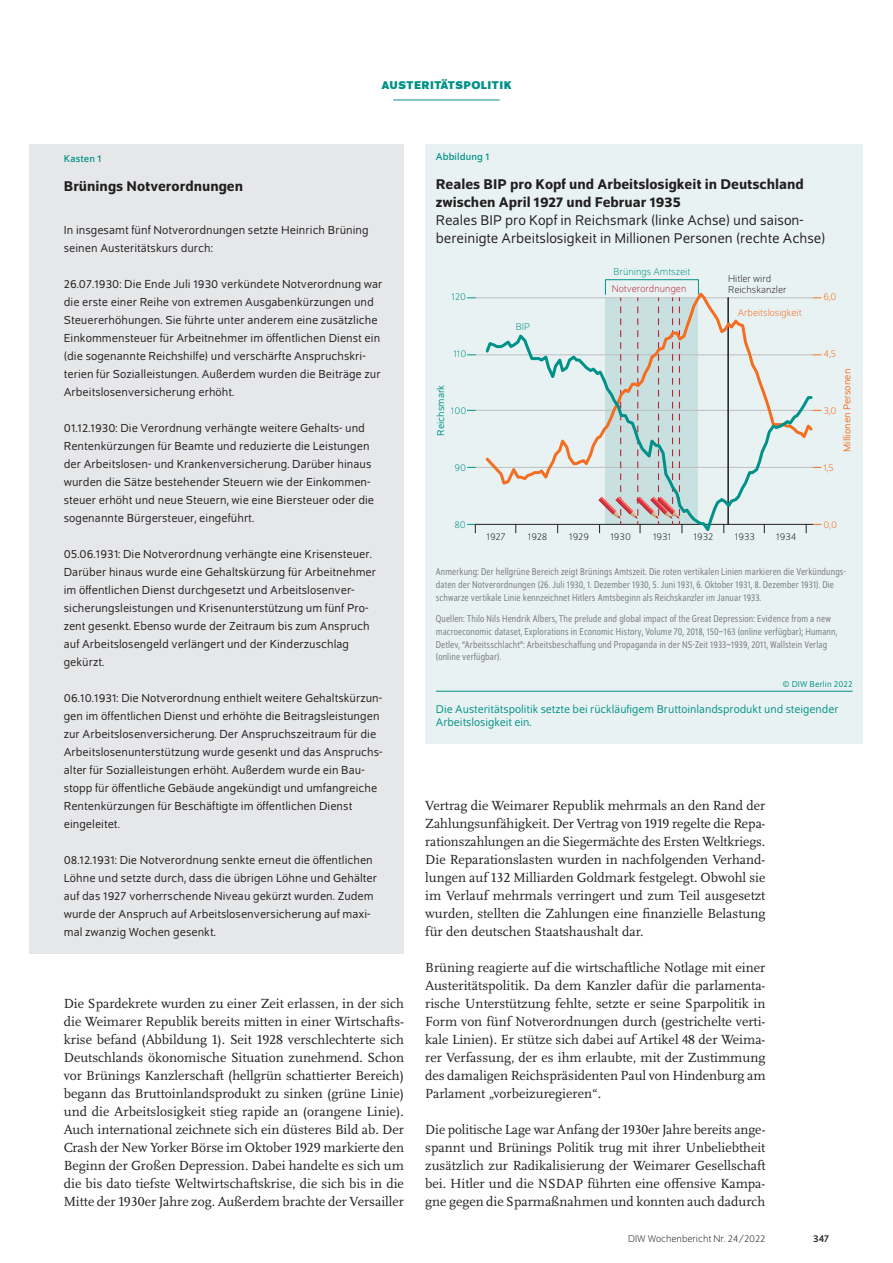
<style>
.page{position:relative;width:893px;height:1263px;background:#fff}
.page>*{position:absolute;margin:0;border:0;box-sizing:border-box;transform-origin:0 0}
.t1{font:15px/18px "Schumpeter Blond";color:#231f20}
.t2{font:500 15px/18px "Schumpeter";color:#231f20}
.t3{font:13.8px/18px "Scala Pro";color:#231f20;text-align:justify}
.t4{font:12.3px/18px "Schumpeter Blond";letter-spacing:.005em;color:#231f20}
.t5{font:12px/13.5px "Schumpeter Blond";color:#009188}
.t6{font:700 12px "Schumpeter";color:#009188}
.t7{font:semi-condensed 10.5px/12.8px "Schumpeter Blond";letter-spacing:.01em;color:#808285}
.t8{font:300 10.5px "Schumpeter";color:#231f20}
.t9{font:300 10.5px "Schumpeter";color:#009188}
.t10{font:300 10.5px "Schumpeter";color:#f36e21}
.t11{font:10.5px "Schumpeter";letter-spacing:.01em;color:#009188}
.t12{font:10.5px "Schumpeter Blond";color:#f36e21}
.t13{font:300 10.5px "Schumpeter";color:#b72837}
.t14{font:10.5px "Schumpeter Blond";color:#009188}
.t15{font:10.5px "Schumpeter";color:#231f20}
.t16{font:9px "Schumpeter Blond";letter-spacing:.01em;color:#009188}
</style>
<div class="page">
<hr style="left:393px;top:100px;width:107px;height:1px;background:#009188">
<div style="left:30px;top:144px;width:374px;height:809px;background:#e6e7e9"></div>
<div style="left:425px;top:144px;width:438px;height:599px;background:#e9f2f2"></div>
<hr style="left:475px;top:467px;width:338px;height:1px;background:#bcbdc0">
<hr style="left:475px;top:410px;width:338px;height:1px;background:#bcbdc0">
<hr style="left:475px;top:355px;width:338px;height:1px;background:#bcbdc0">
<hr style="left:475px;top:298px;width:338px;height:1px;background:#bcbdc0">
<hr style="left:475px;top:524px;width:338px;height:1px;background:#231f20">
<svg style="left:467px;top:524px;width:9px;height:9px"></svg>
<svg style="left:483px;top:289px;width:332px;height:179px"></svg>
<svg style="left:483px;top:331px;width:331px;height:203px"></svg>
<div style="left:605px;top:279px;width:94px;height:16px;border:1px solid #009188"></div>
<svg style="left:598px;top:307px;width:85px;height:226px;background:#c5d0cf"></svg>
<hr style="left:436px;top:691px;width:417px;height:1px;background:#009188">
<p class="t6" style="left:381px;top:79px;width:17px">AUSTERITÄTSPOLITIK</p>
<p class="t11" style="left:64px;top:153px;width:39px">Kasten 1</p>
<p class="t2" style="left:64px;top:177px;width:181px">Brünings Notverordnungen</p>
<p class="t4" style="left:64px;top:221px;width:306px">In insgesamt fünf Notverordnungen setzte Heinrich Brüning seinen Austeritätskurs durch:</p>
<p class="t4" style="left:64px;top:275px;width:320px">26.07.1930: Die Ende Juli 1930 verkündete Notverordnung war die erste einer Reihe von extremen Ausgabenkürzungen und Steuererhöhungen. Sie führte unter anderem eine zusätzliche Einkommensteuer für Arbeitnehmer im öffentlichen Dienst ein (die sogenannte Reichshilfe) und verschärfte Anspruchskri&shy;terien für Sozialleistungen. Außerdem wurden die Beiträge zur Arbeitslosenversicherung erhöht.</p>
<p class="t4" style="left:64px;top:419px;width:312px">01.12.1930: Die Verordnung verhängte weitere Gehalts- und Rentenkürzungen für Beamte und reduzierte die Leistungen der Arbeitslosen- und Krankenversicherung. Darüber hinaus wurden die Sätze bestehender Steuern wie der Einkommen&shy;steuer erhöht und neue Steuern, wie eine Biersteuer oder die sogenannte Bürgersteuer, eingeführt.</p>
<p class="t4" style="left:64px;top:545px;width:314px">05.06.1931: Die Notverordnung verhängte eine Krisensteuer.<br>Darüber hinaus wurde eine Gehaltskürzung für Arbeitnehmer im öffentlichen Dienst durchgesetzt und Arbeitslosenver&shy;sicherungsleistungen und Krisenunterstützung um fünf Pro&shy;zent gesenkt. Ebenso wurde der Zeitraum bis zum Anspruch auf Arbeitslosengeld verlängert und der Kinderzuschlag gekürzt.</p>
<p class="t4" style="left:64px;top:690px;width:320px">06.10.1931: Die Notverordnung enthielt weitere Gehaltskürzun&shy;gen im öffentlichen Dienst und erhöhte die Beitragsleistungen zur Arbeitslosenversicherung. Der Anspruchszeitraum für die Arbeitslosenunterstützung wurde gesenkt und das Anspruchs&shy;alter für Sozialleistungen erhöht. Außerdem wurde ein Bau&shy;stopp für öffentliche Gebäude angekündigt und umfangreiche Rentenkürzungen für Beschäftigte im öffentlichen Dienst eingeleitet.</p>
<p class="t4" style="left:64px;top:852px;width:315px">08.12.1931: Die Notverordnung senkte erneut die öffentlichen Löhne und setzte durch, dass die übrigen Löhne und Gehälter auf das 1927 vorherrschende Niveau gekürzt wurden. Zudem wurde der Anspruch auf Arbeitslosenversicherung auf maxi&shy;mal zwanzig Wochen gesenkt.</p>
<p class="t3" style="left:64px;top:994px;width:342px">Die Spardekrete wurden zu einer Zeit erlassen, in der sich die Weimarer Republik bereits mitten in einer Wirtschafts&shy;krise befand (Abbildung 1). Seit 1928 verschlechterte sich Deutschlands ökonomische Situation zunehmend. Schon vor Brünings Kanzlerschaft (hellgrün schattierter Bereich) begann das Bruttoinlandsprodukt zu sinken (grüne Linie) und die Arbeitslosigkeit stieg rapide an (orangene Linie).<br>Auch international zeichnete sich ein düsteres Bild ab. Der Crash der New Yorker Börse im Oktober 1929 markierte den Beginn der Großen Depression. Dabei handelte es sich um die bis dato tiefste Weltwirtschaftskrise, die sich bis in die Mitte der 1930er Jahre zog. Außerdem brachte der Versailler</p>
<p class="t11" style="left:436px;top:151px;width:55px">Abbildung 1</p>
<p class="t2" style="left:436px;top:175px;width:369px">Reales BIP pro Kopf und Arbeitslosigkeit in Deutschland zwischen April 1927 und Februar 1935</p>
<p class="t1" style="left:436px;top:211px;width:391px">Reales BIP pro Kopf in Reichsmark (linke Achse) und saison&shy;bereinigte Arbeitslosigkeit in Millionen Personen (rechte Achse)</p>
<p class="t9" style="left:613px;top:266px;width:78px">Brünings Amtszeit</p>
<p class="t8" style="left:728px;top:274px;width:45px">Hitler wird</p>
<p class="t9" style="left:452px;top:292px;width:16px">120</p>
<p class="t13" style="left:612px;top:284px;width:76px">Notverordnungen</p>
<p class="t8" style="left:728px;top:284px;width:60px">Reichskanzler</p>
<p class="t10" style="left:823px;top:292px;width:15px">6,0</p>
<p class="t10" style="left:738px;top:308px;width:65px">Arbeitslosigkeit</p>
<p class="t9" style="left:516px;top:322px;width:16px">BIP</p>
<p class="t9" style="left:453px;top:349px;width:15px">110</p>
<p class="t10" style="left:823px;top:349px;width:14px">4,5</p>
<p class="t14" style="left:436px;top:436px;width:53px;rotate:-90deg">Reichsmark</p>
<p class="t9" style="left:451px;top:406px;width:17px">100</p>
<p class="t12" style="left:842px;top:452px;width:84px;rotate:-90deg">Millionen Personen</p>
<p class="t10" style="left:823px;top:406px;width:15px">3,0</p>
<p class="t9" style="left:454px;top:463px;width:13px">90</p>
<p class="t10" style="left:823px;top:463px;width:12px">1,5</p>
<p class="t9" style="left:454px;top:520px;width:13px">80</p>
<p class="t10" style="left:823px;top:520px;width:15px">0,0</p>
<p class="t8" style="left:486px;top:532px;width:21px">1927</p>
<p class="t8" style="left:528px;top:532px;width:21px">1928</p>
<p class="t8" style="left:569px;top:532px;width:21px">1929</p>
<p class="t8" style="left:610px;top:532px;width:22px">1930</p>
<p class="t8" style="left:653px;top:532px;width:20px">1931</p>
<p class="t8" style="left:694px;top:532px;width:21px">1932</p>
<p class="t8" style="left:735px;top:532px;width:22px">1933</p>
<p class="t8" style="left:776px;top:532px;width:22px">1934</p>
<p class="t7" style="left:436px;top:566px;width:412px">Anmerkung: Der hellgrüne Bereich zeigt Brünings Amtszeit. Die roten vertikalen Linien markieren die Verkündungs&shy;daten der Notverordnungen (26. Juli 1930, 1. Dezember 1930, 5. Juni 1931, 6. Oktober 1931, 8. Dezember 1931). Die schwarze vertikale Linie kennzeichnet Hitlers Amtsbeginn als Reichskanzler im Januar 1933.</p>
<p class="t7" style="left:436px;top:613px;width:403px">Quellen: Thilo Nils Hendrik Albers, The prelude and global impact of the Great Depression: Evidence from a new macroeconomic dataset, Explorations in Economic History, Volume 70, 2018, 150–163 (online verfügbar); Humann, Detlev, “Arbeitsschlacht”: Arbeitsbeschaffung und Propaganda in der NS-Zeit 1933–1939, 2011, Wallstein Verlag (online verfügbar).</p>
<p class="t16" style="left:782px;top:679px;width:72px">© DIW Berlin 2022</p>
<p class="t5" style="left:436px;top:702px;width:404px">Die Austeritätspolitik setzte bei rückläufigem Bruttoinlandsprodukt und steigender<br>Arbeitslosigkeit ein.</p>
<p class="t3" style="left:425px;top:796px;width:342px">Vertrag die Weimarer Republik mehrmals an den Rand der Zahlungsunfähigkeit. Der Vertrag von 1919 regelte die Repa&shy;rationszahlungen an die Siegermächte des Ersten Weltkriegs.<br>Die Reparationslasten wurden in nachfolgenden Verhand&shy;lungen auf 132 Milliarden Goldmark festgelegt. Obwohl sie im Verlauf mehrmals verringert und zum Teil ausgesetzt wurden, stellten die Zahlungen eine finanzielle Belastung für den deutschen Staatshaushalt dar.</p>
<p class="t3" style="left:425px;top:958px;width:342px">Brüning reagierte auf die wirtschaftliche Notlage mit einer Austeritätspolitik. Da dem Kanzler dafür die parlamenta&shy;rische Unterstützung fehlte, setzte er seine Sparpolitik in Form von fünf Notverordnungen durch (gestrichelte verti&shy;kale Linien). Er stütze sich dabei auf Artikel 48 der Weima&shy;rer Verfassung, der es ihm erlaubte, mit der Zustimmung des damaligen Reichspräsidenten Paul von Hindenburg am Parlament „vorbeizuregieren“.</p>
<p class="t3" style="left:425px;top:1120px;width:342px">Die politische Lage war Anfang der 1930er Jahre bereits ange&shy;spannt und Brünings Politik trug mit ihrer Unbeliebtheit zusätzlich zur Radikalisierung der Weimarer Gesellschaft bei. Hitler und die NSDAP führten eine offensive Kampa&shy;gne gegen die Sparmaßnahmen und konnten auch dadurch</p>
<p class="t8" style="left:628px;top:1234px;width:139px">DIW Wochenbericht Nr. 24/2022</p>
<p class="t15" style="left:813px;top:1233px;width:18px">347</p>
</div>
